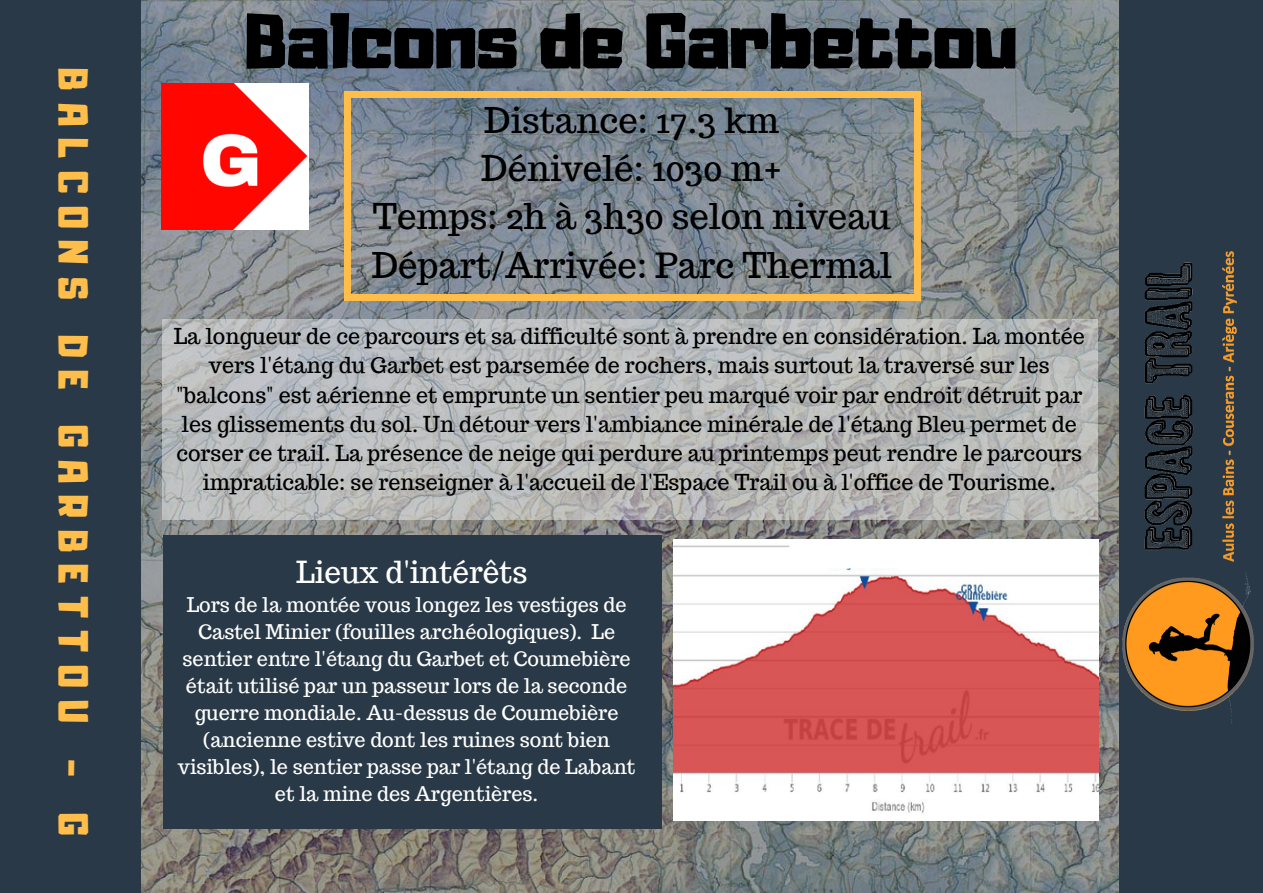
<style>
.page{position:relative;width:1263px;height:893px;background:#293947}
.page>*{position:absolute;margin:0;border:0;box-sizing:border-box;transform-origin:0 0}
.t1{font:69.45px "Adumu";color:#000}
.t2{font:37.2px "Adumu";letter-spacing:.33em;color:#ffbd4a}
.t3{font:34.8px/48.3px "Trocchi";color:#000;text-align:center}
.t4{font:29.7px "Trocchi";color:#fff}
.t5{font:21.45px/29.2px "Trocchi";color:#000;text-align:center}
.t6{font:19.8px/27px "Trocchi";color:#fff;text-align:center}
</style>
<div class="page">
<img style="left:142px;top:0;width:976px;height:892px">
<img style="left:162px;top:83px;width:146px;height:146px">
<div style="left:914px;top:294px;width:7px;height:7px;background:#ffbd4a"></div>
<div style="left:345px;top:98px;width:6px;height:197px;background:#ffbd4a"></div>
<div style="left:345px;top:294px;width:6px;height:7px;background:#ffbd4a"></div>
<div style="left:914px;top:98px;width:7px;height:197px;background:#ffbd4a"></div>
<div style="left:351px;top:294px;width:564px;height:7px;background:#ffbd4a"></div>
<div style="left:914px;top:91px;width:7px;height:7px;background:#ffbd4a"></div>
<div style="left:345px;top:91px;width:6px;height:7px;background:#ffbd4a"></div>
<div style="left:351px;top:91px;width:564px;height:7px;background:#ffbd4a"></div>
<img style="left:1113px;top:231px;width:141px;height:492px">
<svg style="left:162px;top:319px;width:936px;height:201px;background:#b7b9b9"></svg>
<div style="left:163px;top:535px;width:498px;height:294px;background:#293947"></div>
<img style="left:674px;top:539px;width:425px;height:282px">
<h2 class="t2" style="left:104px;top:68px;width:769px;rotate:90deg">BALCONS DE GARBETTOU - G</h2>
<h1 class="t1" style="left:245px;top:-17px;width:773px">Balcons de Garbettou</h1>
<h3 class="t3" style="left:372px;top:96px;width:521px">Distance: 17.3 km<br>Dénivelé: 1030 m+<br>Temps: 2h à 3h30 selon niveau<br>Départ/Arrivée: Parc Thermal</h3>
<p class="t5" style="left:174px;top:322px;width:913px">La longueur de ce parcours et sa difficulté sont à prendre en considération. La montée vers l'étang du Garbet est parsemée de rochers, mais surtout la traversé sur les "balcons" est aérienne et emprunte un sentier peu marqué voir par endroit détruit par les glissements du sol. Un détour vers l'ambiance minérale de l'étang Bleu permet de corser ce trail. La présence de neige qui perdure au printemps peut rendre le parcours impraticable: se renseigner à l'accueil de l'Espace Trail ou à l'office de Tourisme.</p>
<h3 class="t4" style="left:296px;top:552px;width:233px">Lieux d'intérêts</h3>
<p class="t6" style="left:178px;top:591px;width:459px">Lors de la montée vous longez les vestiges de Castel Minier (fouilles archéologiques). Le sentier entre l'étang du Garbet et Coumebière était utilisé par un passeur lors de la seconde guerre mondiale. Au-dessus de Coumebière (ancienne estive dont les ruines sont bien visibles), le sentier passe par l'étang de Labant et la mine des Argentières.</p>
</div>
